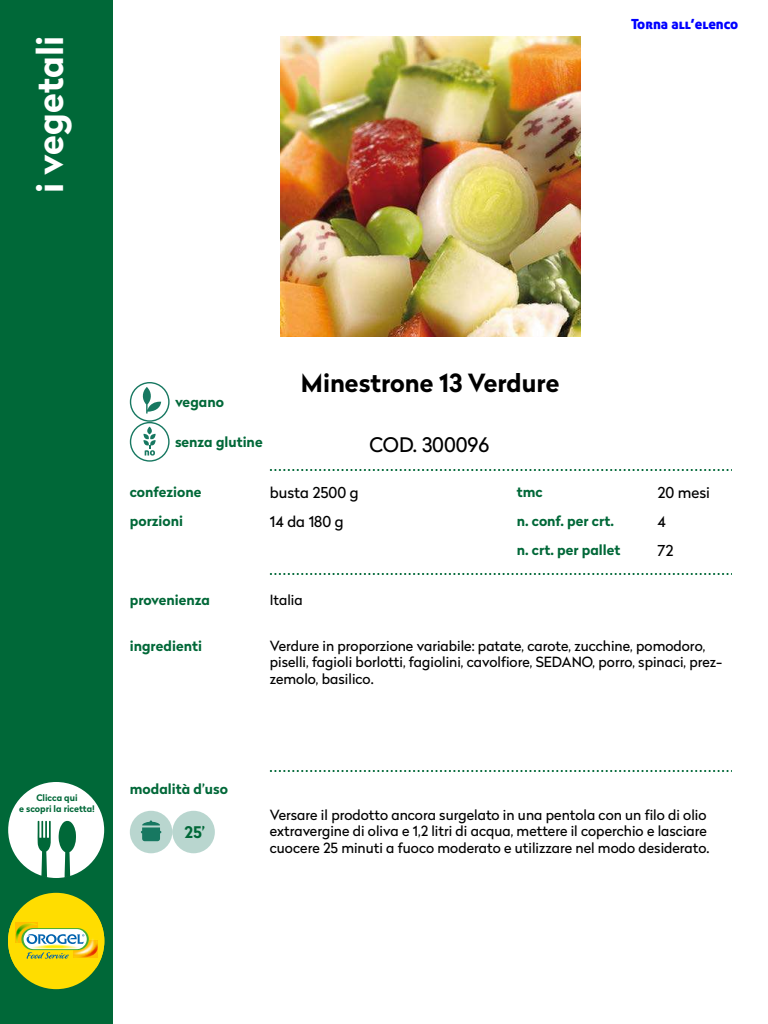
<style>
.page{position:relative;width:768px;height:1024px;background:#fff}
.page>*{position:absolute;margin:0;border:0;box-sizing:border-box;transform-origin:0 0}
.t1{font:700 36px "Radikal";color:#fff}
.t2{font:700 25px "Radikal";color:#000}
.t3{font:20px "Radikal";color:#000}
.t4{font:700 16px "Radikal";color:#006838}
.t5{font:15px/28.7px "Radikal";color:#000}
.t6{font:14px/16.8px "Radikal";color:#000}
.t7{font:700 14px/28.7px "Radikal";color:#006838}
.t8{font:14px "Aller Display";color:#00f}
.t9{font:700 9px/10.8px "Radikal";color:#006838;text-align:center}
</style>
<div class="page">
<div style="left:0;top:0;width:112px;height:1024px;background:#006838"></div>
<img style="left:280px;top:37px;width:300px;height:300px">
<div style="left:8px;top:893px;width:96px;height:96px;background:#fd0;border-radius:50%"></div>
<svg style="left:8px;top:913px;width:96px;height:55px"></svg>
<svg style="left:270px;top:573px;width:462px;height:2px"></svg>
<svg style="left:270px;top:469px;width:462px;height:2px"></svg>
<svg style="left:270px;top:770px;width:462px;height:2px"></svg>
<div style="left:172px;top:811px;width:43px;height:42px;background:#b9d6cf;border-radius:50%"></div>
<div style="left:130px;top:811px;width:42px;height:42px;background:#b9d6cf;border-radius:50%"></div>
<svg style="left:141px;top:820px;width:20px;height:21px"></svg>
<svg style="left:130px;top:382px;width:40px;height:80px"></svg>
<svg style="left:8px;top:782px;width:96px;height:96px"></svg>
<h1 class="t1" style="left:24px;top:193px;width:159px;rotate:-90deg">i vegetali</h1>
<p class="t8" style="left:631px;top:15px;width:109px">Torna all’elenco</p>
<p class="t7" style="left:175px;top:387px;width:51px">vegano</p>
<p class="t7" style="left:175px;top:427px;width:89px">senza glutine</p>
<h2 class="t2" style="left:301px;top:364px;width:260px">Minestrone 13 Verdure</h2>
<h3 class="t3" style="left:369px;top:430px;width:121px">COD. 300096</h3>
<p class="t5" style="left:270px;top:478px;width:90px">busta 2500 g</p>
<p class="t5" style="left:658px;top:478px;width:54px">20 mesi<br>4<br>72</p>
<p class="t7" style="left:130px;top:478px;width:73px">confezione</p>
<p class="t7" style="left:517px;top:478px;width:105px">tmc<br>n. conf. per crt. n. crt. per pallet</p>
<p class="t5" style="left:270px;top:506px;width:75px">14 da 180 g</p>
<p class="t7" style="left:130px;top:506px;width:55px">porzioni</p>
<p class="t7" style="left:130px;top:585px;width:82px">provenienza</p>
<p class="t7" style="left:130px;top:631px;width:74px">ingredienti</p>
<p class="t6" style="left:270px;top:591px;width:34px">Italia</p>
<p class="t6" style="left:270px;top:637px;width:454px">Verdure in proporzione variabile: patate, carote, zucchine, pomodoro, piselli, fagioli borlotti, fagiolini, cavolfiore, SEDANO, porro, spinaci, prez&shy;zemolo, basilico.</p>
<p class="t9" style="left:19px;top:792px;width:77px">Clicca qui<br>e scopri la ricetta!</p>
<p class="t7" style="left:130px;top:774px;width:100px">modalità d’uso</p>
<p class="t4" style="left:185px;top:821px;width:22px">25’</p>
<p class="t6" style="left:270px;top:806px;width:441px">Versare il prodotto ancora surgelato in una pentola con un filo di olio extravergine di oliva e 1,2 litri di acqua, mettere il coperchio e lasciare cuocere 25 minuti a fuoco moderato e utilizzare nel modo desiderato.</p>
</div>
